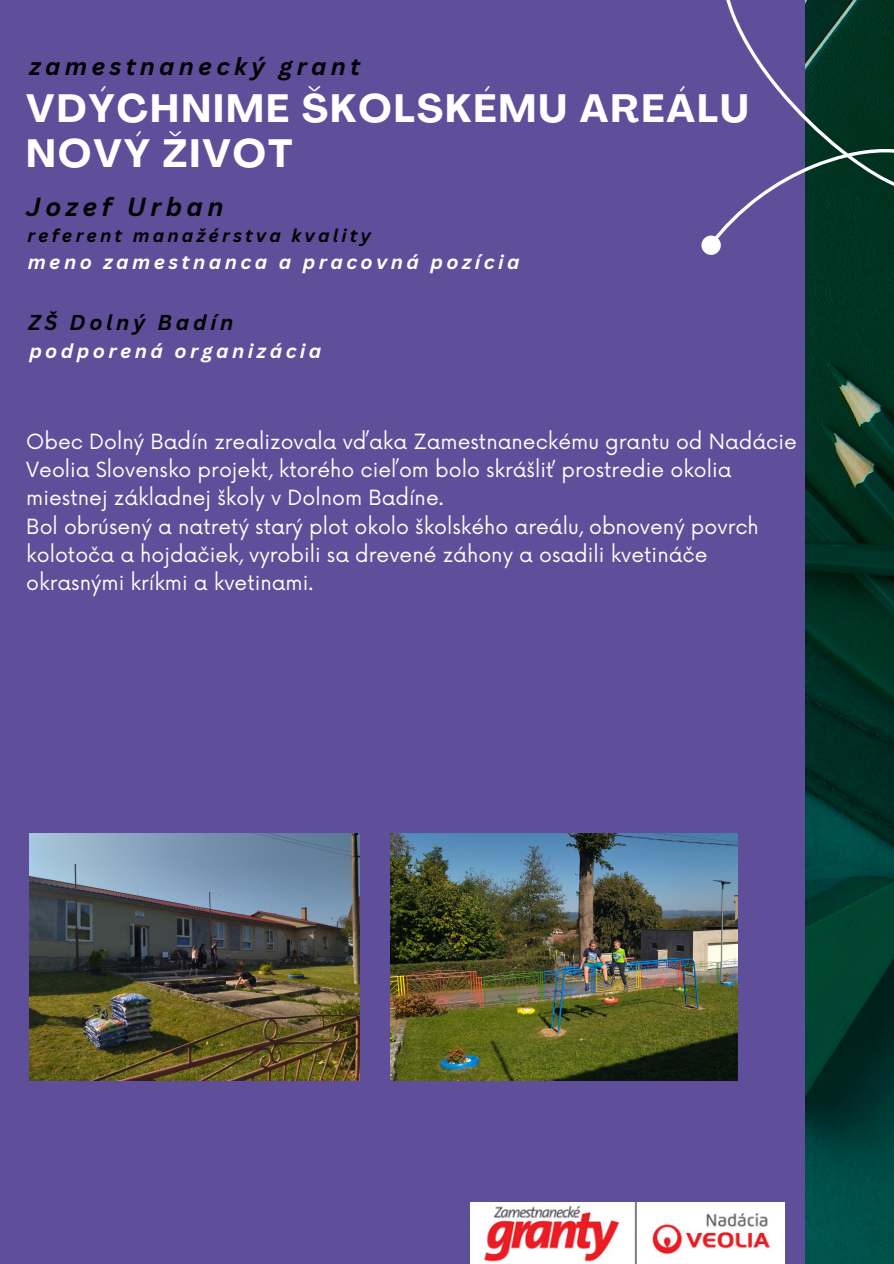
<style>
.page{position:relative;width:894px;height:1264px;background:#fff}
.page>*{position:absolute;margin:0;border:0;box-sizing:border-box;transform-origin:0 0}
.t1{font:700 39px/45px "Agrandir";letter-spacing:.055em;color:#fff}
.t2{font:italic 700 25.5px "Canva Sans";letter-spacing:.175em;color:#000001}
.t3{font:italic 700 24px "Canva Sans";letter-spacing:.175em;color:#000001}
.t4{font:italic 700 21px "Canva Sans";letter-spacing:.175em;color:#000001}
.t5{font:20.4px/28.2px "Now";color:#fff}
.t6{font:italic 700 19.5px "Canva Sans";letter-spacing:.175em;color:#fff}
.t7{font:italic 700 18px "Canva Sans";letter-spacing:.175em;color:#000001}
</style>
<div class="page">
<img style="left:804px;top:397px;width:89px;height:866px">
<div style="left:0;top:0;width:804px;height:1263px;background:#5f4e99"></div>
<svg style="left:713px;top:0;width:180px;height:397px;fill:#5f4e99"></svg>
<img style="left:470px;top:1202px;width:314px;height:61px">
<div style="left:660px;top:245px;width:74px;height:90px;background:#5f4e99;border-radius:50%"></div>
<div style="left:701px;top:235px;width:19px;height:20px;background:#fff;border-radius:50%"></div>
<img style="left:391px;top:833px;width:346px;height:247px">
<img style="left:29px;top:833px;width:330px;height:247px">
<h3 class="t3" style="left:29px;top:49px;width:332px">zamestnanecký grant</h3>
<h2 class="t1" style="left:26px;top:90px;width:723px">VDÝCHNIME ŠKOLSKÉMU AREÁLU<br>NOVÝ ŽIVOT</h2>
<p class="t2" style="left:26px;top:189px;width:199px">Jozef Urban</p>
<p class="t7" style="left:27px;top:223px;width:345px">referent manažérstva kvality</p>
<h4 class="t6" style="left:28px;top:248px;width:493px">meno zamestnanca a pracovná pozícia</h4>
<h3 class="t4" style="left:29px;top:307px;width:206px">ZŠ Dolný Badín</h3>
<p class="t6" style="left:29px;top:337px;width:293px">podporená organizácia</p>
<p class="t5" style="left:26px;top:429px;width:771px">Obec Dolný Badín zrealizovala vďaka Zamestnaneckému grantu od Nadácie Veolia Slovensko projekt, ktorého cieľom bolo skrášliť prostredie okolia miestnej základnej školy v Dolnom Badíne.<br>Bol obrúsený a natretý starý plot okolo školského areálu, obnovený povrch kolotoča a hojdačiek, vyrobili sa drevené záhony a osadili kvetináče okrasnými kríkmi a kvetinami.</p>
</div>
